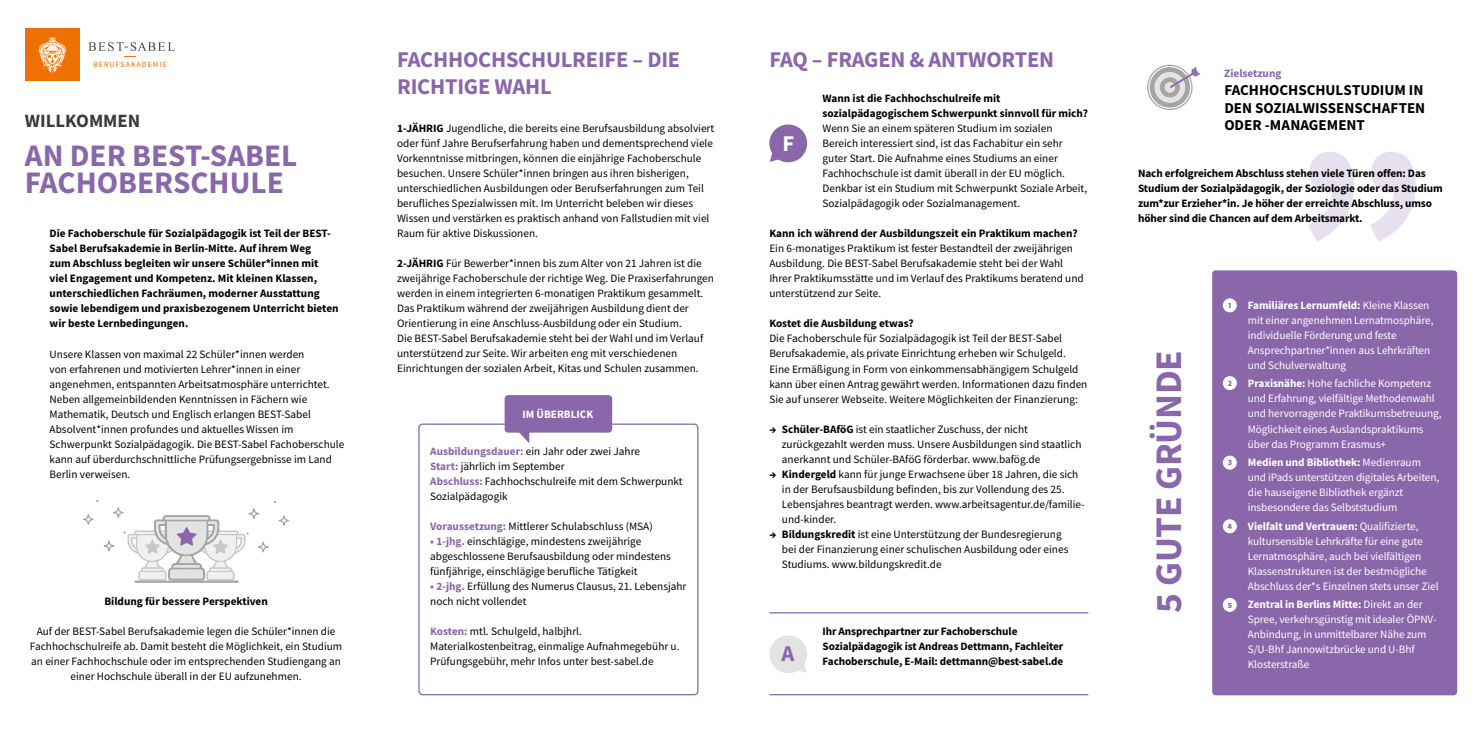
<style>
.page{position:relative;width:1482px;height:745px;background:#fff}
.page>*{position:absolute;margin:0;border:0;box-sizing:border-box;transform-origin:0 0}
.t1{font:700 37.5px "Source Sans Pro";letter-spacing:-.01em;color:#8967aa}
.t2{font:700 31.25px/27.5px "Source Sans Pro";color:#8967aa}
.t3{font:700 22.5px/27px "Source Sans Pro";letter-spacing:-.01em;color:#8967aa}
.t4{font:700 22.5px "Source Sans Pro";color:#fff}
.t5{font:700 18.75px "Source Sans Pro";color:#3b3b3a}
.t6{font:700 15px/17.6px "Source Sans Pro";color:#000;text-align:justify}
.t7{font:11.25px/15px "Source Sans Pro";color:#000}
.t8{font:700 11.25px/15px "Source Sans Pro";color:#000}
.t9{font:11.25px/15px "Source Sans Pro";letter-spacing:-.01em;color:#fff}
.t10{font:700 11.25px "Source Sans Pro";color:#8967aa}
.t11{font:700 11.25px "Source Sans Pro";color:#fff}
.t12{font:900 8.12px "Source Sans Pro";color:#8967aa}
.t13{font:7.88px "Source Sans Pro";letter-spacing:.125em;color:#ee7100}
.s1{font-weight:700}
.s2{font-weight:700;color:#8967aa}
</style>
<div class="page">
<svg style="left:1308px;top:152px;width:107px;height:90px"></svg>
<svg style="left:1147px;top:64px;width:53px;height:46px"></svg>
<div style="left:1211px;top:270px;width:245px;height:424px;background:#8967aa;border-radius:4px"></div>
<div style="left:1222px;top:298px;width:14px;height:14px;background:#fff;border-radius:50%"></div>
<div style="left:1222px;top:376px;width:14px;height:14px;background:#fff;border-radius:50%"></div>
<div style="left:1222px;top:455px;width:14px;height:14px;background:#fff;border-radius:50%"></div>
<div style="left:1222px;top:519px;width:14px;height:14px;background:#fff;border-radius:50%"></div>
<div style="left:1222px;top:597px;width:14px;height:14px;background:#fff;border-radius:50%"></div>
<svg style="left:83px;top:514px;width:11px;height:10px"></svg>
<svg style="left:278px;top:515px;width:11px;height:10px"></svg>
<hr style="left:134px;top:580px;width:105px;height:2px;background:#a6a3a6">
<svg style="left:104px;top:507px;width:164px;height:73px"></svg>
<div style="left:418px;top:423px;width:280px;height:271px;border:1px solid #8967aa;border-radius:4px"></div>
<div style="left:504px;top:395px;width:108px;height:37px;background:#8967aa;border-radius:4px"></div>
<svg style="left:515px;top:432px;width:14px;height:11px"></svg>
<svg style="left:769px;top:124px;width:39px;height:39px"></svg>
<svg style="left:769px;top:635px;width:38px;height:38px"></svg>
<hr style="left:769px;top:611px;width:319px;height:2px;background:#8967aa">
<hr style="left:769px;top:693px;width:319px;height:1px;background:#8967aa">
<div style="left:25px;top:29px;width:55px;height:52px;background:#ee7100"></div>
<svg style="left:38px;top:37px;width:29px;height:36px"></svg>
<svg style="left:88px;top:42px;width:87px;height:15px"></svg>
<p class="t13" style="left:93px;top:59px;width:75px">BERUFSAKADEMIE</p>
<h3 class="t5" style="left:25px;top:108px;width:117px">WILLKOMMEN</h3>
<h2 class="t2" style="left:25px;top:141px;width:274px">AN DER BEST-SABEL<br>FACHOBERSCHULE</h2>
<p class="t8" style="left:50px;top:226px;width:290px">Die Fachoberschule für Sozialpädagogik ist Teil der BEST-Sabel Berufsakademie in Berlin-Mitte. Auf ihrem Weg<br>zum Abschluss begleiten wir unsere Schüler*innen mit viel Engagement und Kompetenz. Mit kleinen Klassen, unterschiedlichen Fachräumen, moderner Ausstattung sowie lebendigem und praxisbezogenem Unterricht bieten wir beste Lernbedingungen.</p>
<p class="t7" style="left:50px;top:346px;width:296px">Unsere Klassen von maximal 22 Schüler*innen werden<br>von erfahrenen und motivierten Lehrer*innen in einer angenehmen, entspannten Arbeitsatmosphäre unterrichtet.<br>Neben allgemeinbildenden Kenntnissen in Fächern wie Mathematik, Deutsch und Englisch erlangen BEST-Sabel Absolvent*innen profundes und aktuelles Wissen im Schwerpunkt Sozialpädagogik. Die BEST-Sabel Fachoberschule kann auf überdurchschnittliche Prüfungsergebnisse im Land Berlin verweisen.</p>
<p class="t8" style="left:104px;top:593px;width:165px">Bildung für bessere Perspektiven</p>
<p class="t7" style="left:30px;top:623px;width:314px;text-align:center">Auf der BEST-Sabel Berufsakademie legen die Schüler*innen die Fachhochschulreife ab. Damit besteht die Möglichkeit, ein Studium an einer Fachhochschule oder im entsprechenden Studiengang an einer Hochschule überall in der EU aufzunehmen.</p>
<h3 class="t3" style="left:397px;top:45px;width:285px">FACHHOCHSCHULREIFE – DIE<br>RICHTIGE WAHL</h3>
<h3 class="t3" style="left:769px;top:45px;width:286px">FAQ – FRAGEN &amp; ANTWORTEN</h3>
<p class="t8" style="left:822px;top:91px;width:267px">Wann ist die Fachhochschulreife mit sozialpädagogischem Schwerpunkt sinnvoll für mich?</p>
<p class="t7" style="left:822px;top:121px;width:266px">Wenn Sie an einem späteren Studium im sozialen Bereich interessiert sind, ist das Fachabitur ein sehr guter Start. Die Aufnahme eines Studiums an einer Fachhochschule ist damit überall in der EU möglich.<br>Denkbar ist ein Studium mit Schwerpunkt Soziale Arbeit, Sozialpädagogik oder Sozialmanagement.</p>
<p class="t8" style="left:769px;top:226px;width:310px">Kann ich während der Ausbildungszeit ein Praktikum machen?</p>
<p class="t7" style="left:769px;top:241px;width:316px">Ein 6-monatiges Praktikum ist fester Bestandteil der zweijährigen Ausbildung. Die BEST-Sabel Berufsakademie steht bei der Wahl Ihrer Praktikumsstätte und im Verlauf des Praktikums beratend und unterstützend zur Seite.</p>
<p class="t8" style="left:769px;top:316px;width:146px">Kostet die Ausbildung etwas?</p>
<p class="t7" style="left:769px;top:331px;width:319px">Die Fachoberschule für Sozialpädagogik ist Teil der BEST-Sabel Berufsakademie, als private Einrichtung erheben wir Schulgeld.<br>Eine Ermäßigung in Form von einkommensabhängigem Schulgeld kann über einen Antrag gewährt werden. Informationen dazu finden Sie auf unserer Webseite. Weitere Möglichkeiten der Finanzierung:</p>
<p class="t7" style="left:781px;top:421px;width:301px;text-indent:-13px"><span class="s1">→ Schüler-BAföG</span> ist ein staatlicher Zuschuss, der nicht zurückgezahlt werden muss. Unsere Ausbildungen sind staatlich anerkannt und Schüler-BAföG förderbar. www.bafög.de</p>
<p class="t7" style="left:781px;top:466px;width:304px;text-indent:-13px"><span class="s1">→ Kindergeld</span> kann für junge Erwachsene über 18 Jahren, die sich in der Berufsausbildung befinden, bis zur Vollendung des 25.<br>Lebensjahres beantragt werden. www.arbeitsagentur.de/familie&shy;und-kinder.</p>
<p class="t7" style="left:781px;top:526px;width:288px;text-indent:-13px"><span class="s1">→ Bildungskredit</span> ist eine Unterstützung der Bundesregierung bei der Finanzierung einer schulischen Ausbildung oder eines<br>Studiums. www.bildungskredit.de</p>
<p class="t7" style="left:397px;top:121px;width:319px"><span class="s1">1-JÄHRIG</span> Jugendliche, die bereits eine Berufsausbildung absolviert oder fünf Jahre Berufserfahrung haben und dementsprechend viele Vorkenntnisse mitbringen, können die einjährige Fachoberschule besuchen. Unsere Schüler*innen bringen aus ihren bisherigen, unterschiedlichen Ausbildungen oder Berufserfahrungen zum Teil berufliches Spezialwissen mit. Im Unterricht beleben wir dieses Wissen und verstärken es praktisch anhand von Fallstudien mit viel Raum für aktive Diskussionen.</p>
<p class="t7" style="left:397px;top:256px;width:318px"><span class="s1">2-JÄHRIG</span> Für Bewerber*innen bis zum Alter von 21 Jahren ist die zweijährige Fachoberschule der richtige Weg. Die Praxiserfahrungen werden in einem integrierten 6-monatigen Praktikum gesammelt.<br>Das Praktikum während der zweijährigen Ausbildung dient der Orientierung in eine Anschluss-Ausbildung oder ein Studium.<br>Die BEST-Sabel Berufsakademie steht bei der Wahl und im Verlauf unterstützend zur Seite. Wir arbeiten eng mit verschiedenen Einrichtungen der sozialen Arbeit, Kitas und Schulen zusammen.</p>
<h3 class="t4" style="left:782px;top:128px;width:13px">F</h3>
<p class="t11" style="left:522px;top:406px;width:73px">IM ÜBERBLICK</p>
<p class="t7" style="left:430px;top:443px;width:254px"><span class="s2">Ausbildungsdauer:</span> ein Jahr oder zwei Jahre<br><span class="s2">Start:</span> jährlich im September<br><span class="s2">Abschluss:</span> Fachhochschulreife mit dem Schwerpunkt Sozialpädagogik</p>
<p class="t7" style="left:430px;top:518px;width:224px"><span class="s2">Voraussetzung:</span> Mittlerer Schulabschluss (MSA)</p>
<p class="t7" style="left:430px;top:533px;width:242px"><span class="s2">• 1-jhg.</span> einschlägige, mindestens zweijährige abgeschlossene Berufsausbildung oder mindestens fünfjährige, einschlägige berufliche Tätigkeit</p>
<p class="t7" style="left:430px;top:578px;width:258px"><span class="s2">• 2-jhg.</span> Erfüllung des Numerus Clausus, 21. Lebensjahr noch nicht vollendet</p>
<p class="t7" style="left:430px;top:623px;width:251px"><span class="s2">Kosten:</span> mtl. Schulgeld, halbjhrl.<br>Materialkostenbeitrag, einmalige Aufnahmegebühr u.<br>Prüfungsgebühr, mehr Infos unter best-sabel.de</p>
<p class="t8" style="left:822px;top:623px;width:242px">Ihr Ansprechpartner zur Fachoberschule<br>Sozialpädagogik ist Andreas Dettmann, Fachleiter<br>Fachoberschule, E-Mail: dettmann@best-sabel.de</p>
<h3 class="t3" style="left:781px;top:639px;width:14px">A</h3>
<p class="t10" style="left:1224px;top:66px;width:59px">Zielsetzung</p>
<h3 class="t6" style="left:1224px;top:81px;width:202px">FACHHOCHSCHULSTUDIUM IN DEN SOZIALWISSENSCHAFTEN ODER -MANAGEMENT</h3>
<p class="t8" style="left:1137px;top:166px;width:306px">Nach erfolgreichem Abschluss stehen viele Türen offen: Das Studium der Sozialpädagogik, der Soziologie oder das Studium zum*zur Erzieher*in. Je höher der erreichte Abschluss, umso höher sind die Chancen auf dem Arbeitsmarkt.</p>
<h1 class="t1" style="left:1143px;top:612px;width:264px;rotate:-90deg">5 GUTE GRÜNDE</h1>
<p class="t12" style="left:1227px;top:299px;width:5px">1</p>
<p class="t9" style="left:1247px;top:297px;width:187px"><span class="s1">Familiäres Lernumfeld:</span> Kleine Klassen mit einer angenehmen Lernatmosphäre, individuelle Förderung und feste Ansprechpartner*innen aus Lehrkräften und Schulverwaltung</p>
<p class="t12" style="left:1227px;top:377px;width:6px">2</p>
<p class="t9" style="left:1247px;top:376px;width:195px"><span class="s1">Praxisnähe:</span> Hohe fachliche Kompetenz und Erfahrung, vielfältige Methodenwahl und hervorragende Praktikumsbetreuung, Möglichkeit eines Auslandspraktikums über das Programm Erasmus+</p>
<p class="t12" style="left:1227px;top:456px;width:6px">3</p>
<p class="t9" style="left:1247px;top:454px;width:193px"><span class="s1">Medien und Bibliothek:</span> Medienraum und iPads unterstützen digitales Arbeiten, die hauseigene Bibliothek ergänzt insbesondere das Selbststudium</p>
<p class="t12" style="left:1227px;top:520px;width:6px">4</p>
<p class="t9" style="left:1247px;top:518px;width:192px"><span class="s1">Vielfalt und Vertrauen:</span> Qualifizierte, kultursensible Lehrkräfte für eine gute Lernatmosphäre, auch bei vielfältigen Klassenstrukturen ist der bestmögliche Abschluss der*s Einzelnen stets unser Ziel</p>
<p class="t12" style="left:1227px;top:598px;width:6px">5</p>
<p class="t9" style="left:1247px;top:596px;width:190px"><span class="s1">Zentral in Berlins Mitte:</span> Direkt an der Spree, verkehrsgünstig mit idealer ÖPNV-Anbindung, in unmittelbarer Nähe zum S/U-Bhf Jannowitzbrücke und U-Bhf Klosterstraße</p>
</div>
